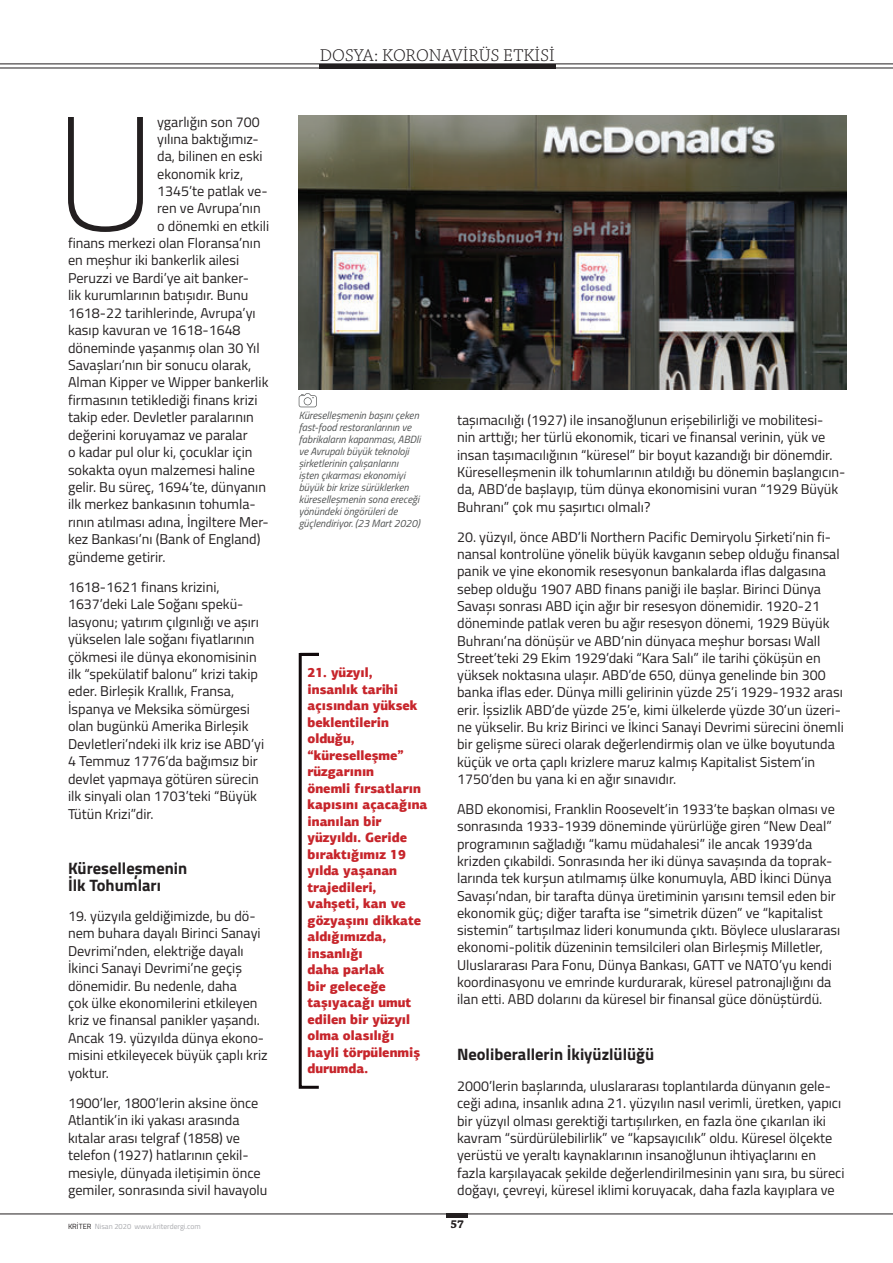
<style>
.page{position:relative;width:893px;height:1263px;background:#fff}
.page>*{position:absolute;margin:0;border:0;box-sizing:border-box;transform-origin:0 0}
.t1{font:100 162.15px "Titillium Web";color:#231f20}
.t2{font:300 18px "Chaparral Pro";color:#231f20}
.t3{font:700 16.5px/16.6px "Titillium Web";color:#231f20}
.t4{font:14.25px/17.2px "Titillium Web";color:#231f20}
.t5{font:900 13.5px/16.5px "PF Agora Sans Pro";color:#c7252b;scale:.95 1}
.t6{font:700 12px "Chaparral Pro";color:#231f20}
.t7{font:italic 10.5px/12px "Titillium Web";color:#505252}
.t8{font:7.5px "Titillium Web";color:#a8a9ad}
.s1{color:#231f20}
</style>
<div class="page">
<svg style="left:299px;top:393px;width:18px;height:14px"></svg>
<img style="left:299px;top:116px;width:547px;height:273px">
<svg style="left:298px;top:652px;width:21px;height:437px"></svg>
<hr style="left:446px;top:1214px;width:22px;height:4px;background:#231f20">
<hr style="left:0;top:1214px;width:893px;height:1px;background:#231f20">
<hr style="left:0;top:64px;width:893px;height:1px;background:#231f20">
<hr style="left:0;top:68px;width:893px;height:1px;background:#231f20">
<hr style="left:320px;top:64px;width:236px;height:4px;background:#231f20">
<h1 class="t1" style="left:54px;top:58px;width:105px">U</h1>
<p class="t4" style="left:157px;top:113px;width:104px">ygarlığın son 700</p>
<p class="t4" style="left:157px;top:130px;width:103px">yılına baktığımız-</p>
<p class="t4" style="left:157px;top:147px;width:107px">da, bilinen en eski</p>
<p class="t4" style="left:157px;top:164px;width:88px">ekonomik kriz,</p>
<p class="t4" style="left:157px;top:182px;width:112px">1345’te patlak ve-</p>
<p class="t4" style="left:157px;top:199px;width:105px">ren ve Avrupa’nın</p>
<p class="t4" style="left:157px;top:216px;width:114px">o dönemki en etkili</p>
<p class="t4" style="left:68px;top:234px;width:194px">finans merkezi olan Floransa’nın</p>
<p class="t4" style="left:68px;top:251px;width:173px">en meşhur iki bankerlik ailesi</p>
<p class="t4" style="left:68px;top:268px;width:182px">Peruzzi ve Bardi’ye ait banker-</p>
<p class="t4" style="left:68px;top:286px;width:182px">lik kurumlarının batışıdır. Bunu</p>
<p class="t4" style="left:68px;top:303px;width:189px">1618-22 tarihlerinde, Avrupa’yı</p>
<p class="t4" style="left:68px;top:321px;width:174px">kasıp kavuran ve 1618-1648</p>
<p class="t4" style="left:68px;top:338px;width:193px">döneminde yaşanmış olan 30 Yıl</p>
<p class="t4" style="left:68px;top:356px;width:185px">Savaşları’nın bir sonucu olarak,</p>
<p class="t4" style="left:68px;top:373px;width:202px">Alman Kipper ve Wipper bankerlik</p>
<p class="t4" style="left:68px;top:390px;width:191px">firmasının tetiklediği finans krizi</p>
<p class="t4" style="left:68px;top:408px;width:187px">takip eder. Devletler paralarının</p>
<p class="t4" style="left:68px;top:425px;width:181px">değerini koruyamaz ve paralar</p>
<p class="t4" style="left:68px;top:443px;width:186px">o kadar pul olur ki, çocuklar için</p>
<p class="t4" style="left:68px;top:460px;width:188px">sokakta oyun malzemesi haline</p>
<p class="t4" style="left:68px;top:478px;width:199px">gelir. Bu süreç, 1694’te, dünyanın</p>
<p class="t4" style="left:68px;top:495px;width:189px">ilk merkez bankasının tohumla-</p>
<p class="t4" style="left:68px;top:512px;width:202px">rının atılması adına, İngiltere Mer-</p>
<p class="t4" style="left:68px;top:530px;width:194px">kez Bankası’nı (Bank of England)</p>
<p class="t4" style="left:68px;top:547px;width:99px">gündeme getirir.</p>
<p class="t4" style="left:68px;top:577px;width:198px">1618-1621 finans krizini,<br>1637’deki Lale Soğanı spekü&shy;lasyonu; yatırım çılgınlığı ve aşırı yükselen lale soğanı fiyatlarının çökmesi ile dünya ekonomisinin ilk “spekülatif balonu” krizi takip eder. Birleşik Krallık, Fransa,<br>İspanya ve Meksika sömürgesi olan bugünkü Amerika Birleşik<br>Devletleri’ndeki ilk kriz ise ABD’yi<br>4 Temmuz 1776’da bağımsız bir devlet yapmaya götüren sürecin ilk sinyali olan 1703’teki “Büyük<br>Tütün Krizi”dir.</p>
<p class="t3" style="left:68px;top:859px;width:121px">Küreselleşmenin<br>İlk Tohumları</p>
<p class="t4" style="left:68px;top:906px;width:201px">19. yüzyıla geldiğimizde, bu dö&shy;nem buhara dayalı Birinci Sanayi<br>Devrimi’nden, elektriğe dayalı<br>İkinci Sanayi Devrimi’ne geçiş dönemidir. Bu nedenle, daha<br>çok ülke ekonomilerini etkileyen kriz ve finansal panikler yaşandı.<br>Ancak 19. yüzyılda dünya ekono&shy;misini etkileyecek büyük çaplı kriz yoktur.</p>
<p class="t4" style="left:68px;top:1093px;width:201px">1900’ler, 1800’lerin aksine önce Atlantik’in iki yakası arasında kıtalar arası telgraf (1858) ve telefon (1927) hatlarının çekil&shy;mesiyle, dünyada iletişimin önce gemiler, sonrasında sivil havayolu</p>
<p class="t8" style="left:68px;top:1221px;width:134px"><span class="s1">KRİTER</span> Nisan 2020 www.kriterdergi.com</p>
<p class="t2" style="left:320px;top:45px;width:236px">DOSYA: KORONAVİRÜS ETKİSİ</p>
<p class="t7" style="left:299px;top:409px;width:123px">Küreselleşmenin başını çeken fast-food restoranlarının ve fabrikaların kapanması, ABDli ve Avrupalı büyük teknoloji şirketlerinin çalışanlarını işten çıkarması ekonomiyi büyük bir krize sürüklerken küreselleşmenin sona ereceği yönündeki öngörüleri de güçlendiriyor. (23 Mart 2020)</p>
<p class="t5" style="left:308px;top:664px;width:128px">21. yüzyıl,<br>insanlık tarihi açısından yüksek beklentilerin olduğu, “küreselleşme” rüzgarının<br>önemli fırsatların kapısını açacağına inanılan bir yüzyıldı. Geride bıraktığımız 19 yılda yaşanan trajedileri, vahşeti, kan ve gözyaşını dikkate aldığımızda, insanlığı<br>daha parlak<br>bir geleceğe taşıyacağı umut edilen bir yüzyıl olma olasılığı hayli törpülenmiş durumda.</p>
<p class="t4" style="left:457px;top:411px;width:390px">taşımacılığı (1927) ile insanoğlunun erişebilirliği ve mobilitesi&shy;nin arttığı; her türlü ekonomik, ticari ve finansal verinin, yük ve insan taşımacılığının “küresel” bir boyut kazandığı bir dönemdir.<br>Küreselleşmenin ilk tohumlarının atıldığı bu dönemin başlangıcın&shy;da, ABD’de başlayıp, tüm dünya ekonomisini vuran “1929 Büyük Buhranı” çok mu şaşırtıcı olmalı?</p>
<p class="t4" style="left:457px;top:527px;width:388px">20. yüzyıl, önce ABD’li Northern Pacific Demiryolu Şirketi’nin fi&shy;nansal kontrolüne yönelik büyük kavganın sebep olduğu finansal panik ve yine ekonomik resesyonun bankalarda iflas dalgasına sebep olduğu 1907 ABD finans paniği ile başlar. Birinci Dünya Savaşı sonrası ABD için ağır bir resesyon dönemidir. 1920-21 döneminde patlak veren bu ağır resesyon dönemi, 1929 Büyük Buhranı’na dönüşür ve ABD’nin dünyaca meşhur borsası Wall Street’teki 29 Ekim 1929’daki “Kara Salı” ile tarihi çöküşün en yüksek noktasına ulaşır. ABD’de 650, dünya genelinde bin 300 banka iflas eder. Dünya milli gelirinin yüzde 25’i 1929-1932 arası erir. İşsizlik ABD’de yüzde 25’e, kimi ülkelerde yüzde 30’un üzeri&shy;ne yükselir. Bu kriz Birinci ve İkinci Sanayi Devrimi sürecini önemli bir gelişme süreci olarak değerlendirmiş olan ve ülke boyutunda küçük ve orta çaplı krizlere maruz kalmış Kapitalist Sistem’in 1750’den bu yana ki en ağır sınavıdır.</p>
<p class="t4" style="left:457px;top:800px;width:385px">ABD ekonomisi, Franklin Roosevelt’in 1933’te başkan olması ve sonrasında 1933-1939 döneminde yürürlüğe giren “New Deal” programının sağladığı “kamu müdahalesi” ile ancak 1939’da krizden çıkabildi. Sonrasında her iki dünya savaşında da toprak&shy;larında tek kurşun atılmamış ülke konumuyla, ABD İkinci Dünya Savaşı’ndan, bir tarafta dünya üretiminin yarısını temsil eden bir ekonomik güç; diğer tarafta ise “simetrik düzen” ve “kapitalist sistemin” tartışılmaz lideri konumunda çıktı. Böylece uluslararası ekonomi-politik düzeninin temsilcileri olan Birleşmiş Milletler, Uluslararası Para Fonu, Dünya Bankası, GATT ve NATO’yu kendi koordinasyonu ve emrinde kurdurarak, küresel patronajlığını da ilan etti. ABD dolarını da küresel bir finansal güce dönüştürdü.</p>
<p class="t3" style="left:457px;top:1045px;width:199px">Neoliberallerin İkiyüzlülüğü</p>
<p class="t4" style="left:457px;top:1077px;width:389px">2000’lerin başlarında, uluslararası toplantılarda dünyanın gele&shy;ceği adına, insanlık adına 21. yüzyılın nasıl verimli, üretken, yapıcı bir yüzyıl olması gerektiği tartışılırken, en fazla öne çıkarılan iki kavram “sürdürülebilirlik” ve “kapsayıcılık” oldu. Küresel ölçekte yerüstü ve yeraltı kaynaklarının insanoğlunun ihtiyaçlarını en fazla karşılayacak şekilde değerlendirilmesinin yanı sıra, bu süreci doğayı, çevreyi, küresel iklimi koruyacak, daha fazla kayıplara ve</p>
<p class="t6" style="left:450px;top:1217px;width:15px">57</p>
</div>
